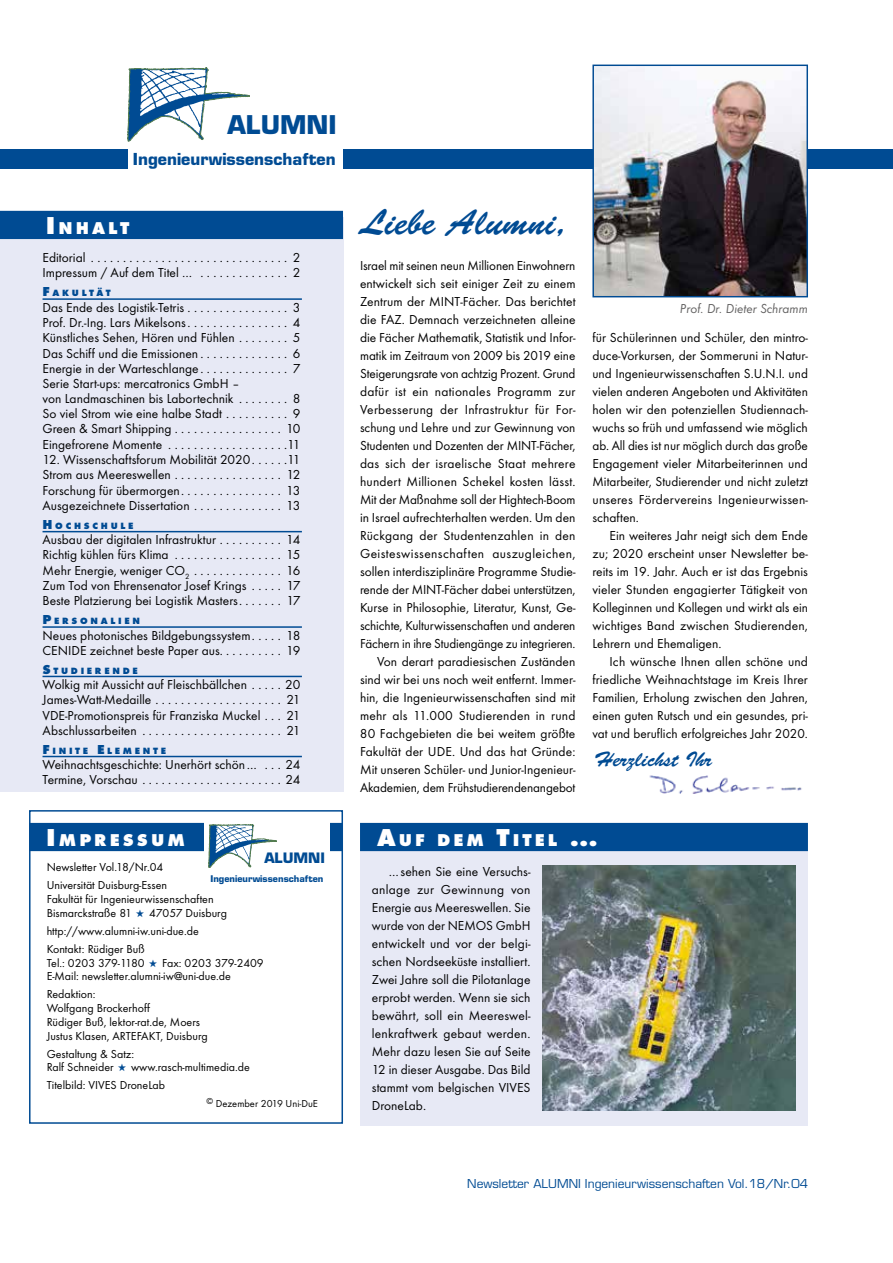
<style>
.page{position:relative;width:893px;height:1263px;background:#fff}
.page>*{position:absolute;margin:0;border:0;box-sizing:border-box;transform-origin:0 0}
.t1{font:36px "Brush Script Std";color:#004b93}
.t2{font:700 25.2px "Eurostile";color:#004b93}
.t3{font:21px "Brush Script Std";color:#004b93}
.t4{font:700 expanded 17.85px "Futura T";letter-spacing:.17em;color:#fff}
.t5{font:700 16.05px "Eurostile";color:#004b93}
.t6{font:700 13.95px "Eurostile";color:#004b93}
.t7{font:13.5px/18px "Futura T Boo";color:#000;text-align:justify}
.t8{font:13.5px "Futura T Boo Obl";color:#646363}
.t9{font:12px/13.8px "Futura T Boo";color:#000}
.t10{font:12px "Eurostile";color:#004b93}
.t11{font:10.5px "Futura T Boo";color:#000}
.t12{font:700 expanded 9.45px "Futura T";letter-spacing:.285em;color:#004b93}
.t13{font:700 9px "Eurostile";color:#004b93}
.s1{font-size:25.35px}
.s2{font-size:13.5px}
.s3{color:#004b93}
</style>
<div class="page">
<svg style="left:128px;top:67px;width:122px;height:74px"></svg>
<img style="left:649px;top:775px;width:153px;height:19px">
<div style="left:0;top:218px;width:343px;height:574px;background:#e7e9f5"></div>
<div style="left:360px;top:828px;width:448px;height:297px;background:#e7e9f5"></div>
<div style="left:0;top:211px;width:343px;height:28px;background:#004b93"></div>
<div style="left:360px;top:823px;width:448px;height:28px;background:#004b93"></div>
<hr style="left:43px;top:298px;width:259px;height:2px;background:#004b93">
<hr style="left:43px;top:531px;width:259px;height:1px;background:#004b93">
<hr style="left:43px;top:626px;width:259px;height:2px;background:#004b93">
<hr style="left:43px;top:676px;width:259px;height:1px;background:#004b93">
<hr style="left:43px;top:756px;width:259px;height:1px;background:#004b93">
<div style="left:29px;top:810px;width:314px;height:314px;background:#fff;border:2px solid #004b93"></div>
<div style="left:29px;top:823px;width:313px;height:28px;background:#004b93"></div>
<div style="left:205px;top:821px;width:125px;height:67px;background:#fff"></div>
<svg style="left:209px;top:824px;width:68px;height:44px"></svg>
<div style="left:343px;top:149px;width:550px;height:20px;background:#004b93"></div>
<div style="left:0;top:149px;width:128px;height:20px;background:#004b93"></div>
<img style="left:594px;top:67px;width:212px;height:228px">
<div style="left:592px;top:65px;width:216px;height:232px;border:1px solid #004b93"></div>
<img style="left:543px;top:866px;width:253px;height:245px">
<h2 class="t2" style="left:227px;top:109px;width:111px">ALUMNI</h2>
<p class="t5" style="left:133px;top:149px;width:204px">Ingenieurwissenschaften</p>
<h3 class="t4" style="left:46px;top:217px;width:85px"><span class="s1">I</span>NHALT</h3>
<p class="t7" style="left:43px;top:250px;width:259px;line-height:15.3px">Editorial . . . . . . . . . . . . . . . . . . . . . . . . . . . . . . . . 2<br>Impressum/AufdemTitel… . .............. 2</p>
<p class="t12" style="left:43px;top:287px;width:70px"><span class="s2">F</span> AKULTÄT</p>
<p class="t7" style="left:43px;top:298px;width:146px">Das Ende des Logistik-Tetris ................</p>
<p class="t7" style="left:43px;top:300px;width:259px;line-height:15.3px;text-align:left;text-indent:250px">3<br>Prof. Dr.-Ing. Lars Mikelsons . . . . . . . . . . . . . . . . 4<br>Künstliches Sehen, Hören und Fühlen . . . . . . . . . 5<br>Das Schiff und die Emissionen . . . . . . . . . . . . . . 6<br>Energie in der Warteschlange . . . . . . . . . . . . . . 7<br>Serie Start-ups: mercatronics GmbH –<br>von Landmaschinen bis Labortechnik . . . . . . . . . 8<br>So viel Strom wie eine halbe Stadt . . . . . . . . . . . 9<br>Green &amp; Smart Shipping . . . . . . . . . . . . . . . . . 10<br>Eingefrorene Momente . . . . . . . . . . . . . . . . . . . 11</p>
<p class="t7" style="left:43px;top:452px;width:260px;line-height:15.3px">12. Wissenschaftsforum Mobilität 2020 . . . . . 11<br>StromausMeereswellen . ................. 12<br>Forschung für übermorgen . . . . . . . . . . . . . . . . 13<br>Ausgezeichnete Dissertation . . . . . . . . . . . . . . . 13</p>
<p class="t12" style="left:43px;top:520px;width:92px"><span class="s2">H</span> OCHSCHULE</p>
<p class="t7" style="left:43px;top:532px;width:260px;line-height:15.3px">Ausbau der digitalen Infrastruktur . . . . . . . . . . . 14<br>Richtig kühlen fürs Klima . . . . . . . . . . . . . . . . . . 15<br>Mehr Energie, weniger CO<sub>2</sub> . . . . . . . . . . . . . . . 16<br>Zum Tod von Ehrensenator Josef Krings . . . . . . 17<br>Beste Platzierung bei Logistik Masters . . . . . . . 17</p>
<p class="t12" style="left:43px;top:615px;width:99px"><span class="s2">P</span>ERSONALI EN</p>
<p class="t7" style="left:43px;top:627px;width:259px;line-height:15.3px">Neues photonisches Bildgebungssystem . . . . . 18<br>CENIDE zeichnet beste Paper aus . . . . . . . . . . 19</p>
<p class="t12" style="left:43px;top:665px;width:97px"><span class="s2">S</span>TUDI ERENDE</p>
<p class="t7" style="left:43px;top:677px;width:259px;line-height:15.3px">Wolkig mit Aussicht auf Fleischbällchen . . . . . . 20<br>James-Watt-Medaille . .................... 21<br>VDE-Promotionspreis für Franziska Muckel . . . . 21<br>Abschlussarbeiten . . . . . . . . . . . . . . . . . . . . . . . 21</p>
<p class="t12" style="left:43px;top:745px;width:125px"><span class="s2">F</span> I NI TE <span class="s2">E</span> LEMENTE</p>
<p class="t7" style="left:43px;top:757px;width:259px;line-height:15.3px">Weihnachtsgeschichte: Unerhört schön… . . . . 24<br>Termine,Vorschau . ......................24</p>
<h3 class="t4" style="left:46px;top:829px;width:140px"><span class="s1">I</span>MPRESSUM</h3>
<p class="t9" style="left:47px;top:859px;width:122px;line-height:18px">Newsletter Vol.18/Nr.04<br>Universität Duisburg-Essen</p>
<p class="t9" style="left:47px;top:892px;width:182px">Fakultät für Ingenieurwissenschaften<br>Bismarckstraße 81 <span class="s3">★</span> 47057 Duisburg</p>
<p class="t9" style="left:47px;top:922px;width:154px;line-height:18px">http://www.alumni-iw.uni-due.de<br>Kontakt: Rüdiger Buß</p>
<p class="t9" style="left:47px;top:956px;width:219px">Tel.: 0203 379-1180 <span class="s3">★</span> Fax: 0203 379-2409<br>E-Mail: newsletter.alumni-iw@uni-due.de</p>
<p class="t9" style="left:47px;top:988px;width:163px">Redaktion:<br>Wolfgang Brockerhoff<br>Rüdiger Buß, lektor-rat.de, Moers<br>Justus Klasen, ARTEFAKT, Duisburg</p>
<p class="t9" style="left:47px;top:1047px;width:205px">Gestaltung &amp; Satz:<br>Ralf Schneider <span class="s3">★</span> www.rasch-multimedia.de</p>
<p class="t9" style="left:47px;top:1078px;width:120px">Titelbild: VIVES DroneLab</p>
<p class="t11" style="left:206px;top:1098px;width:113px"><sup>©</sup> Dezember 2019 Uni-DuE</p>
<p class="t6" style="left:264px;top:849px;width:62px">ALUMNI</p>
<p class="t13" style="left:210px;top:873px;width:114px">Ingenieurwissenschaften</p>
<h1 class="t1" style="left:360px;top:202px;width:208px">Liebe Alumni,</h1>
<p class="t7" style="left:360px;top:257px;width:217px;text-align:right">Israel mit seinen neun Millionen Einwohnern entwickelt sich seit einiger Zeit zu einem Zentrum der MINT-Fächer. Das berichtet die FAZ. Demnach verzeichneten alleine die Fächer Mathematik, Statistik und Infor&shy;matik im Zeitraum von 2009 bis 2019 eine Steigerungsrate von achtzig Prozent. Grund dafür ist ein nationales Programm zur Verbesserung der Infrastruktur für For&shy;schung und Lehre und zur Gewinnung von Studenten und Dozenten der MINT-Fächer, das sich der israelische Staat mehrere hundert Millionen Schekel kosten lässt.<br>Mit der Maßnahme soll der Hightech-Boom in Israel aufrechterhalten werden. Um den Rückgang der Studentenzahlen in den Geisteswissenschaften auszugleichen, sollen interdisziplinäre Programme Studie&shy;rende der MINT-Fächer dabei unterstützen, Kurse in Philosophie, Literatur, Kunst, Ge&shy;schichte, Kulturwissenschaften und anderen Fächern in ihre Studiengänge zu integrieren.<br>Von derart paradiesischen Zuständen sind wir bei uns noch weit entfernt. Immer&shy;hin, die Ingenieurwissenschaften sind mit mehr als 11.000 Studierenden in rund 80 Fachgebieten die bei weitem größte Fakultät der UDE. Und das hat Gründe:<br>Mit unseren Schüler- und Junior-Ingenieur-Akademien, dem Frühstudierendenangebot</p>
<p class="t8" style="left:680px;top:301px;width:130px">Prof. Dr. Dieter Schramm</p>
<p class="t7" style="left:592px;top:329px;width:217px">für Schülerinnen und Schüler, den mintro&shy;duce-Vorkursen, der Sommeruni in Natur&shy;und Ingenieurwissenschaften S.U.N.I. und vielen anderen Angeboten und Aktivitäten holen wir den potenziellen Studiennach&shy;wuchs so früh und umfassend wie möglich ab. All dies ist nur möglich durch das große Engagement vieler Mitarbeiterinnen und Mitarbeiter, Studierender und nicht zuletzt unseres Fördervereins Ingenieurwissen&shy;schaften.</p>
<p class="t7" style="left:592px;top:527px;width:217px;text-indent:17px">Ein weiteres Jahr neigt sich dem Ende zu; 2020 erscheint unser Newsletter be&shy;reits im 19. Jahr. Auch er ist das Ergebnis vieler Stunden engagierter Tätigkeit von Kolleginnen und Kollegen und wirkt als ein wichtiges Band zwischen Studierenden, Lehrern und Ehemaligen.</p>
<p class="t7" style="left:592px;top:653px;width:217px;text-indent:17px">Ich wünsche Ihnen allen schöne und friedliche Weihnachtstage im Kreis Ihrer Familien, Erholung zwischen den Jahren, einen guten Rutsch und ein gesundes, pri&shy;vat und beruflich erfolgreiches Jahr 2020.</p>
<h3 class="t3" style="left:594px;top:748px;width:120px">Herzlichst Ihr</h3>
<h3 class="t4" style="left:377px;top:829px;width:222px"><span class="s1">A</span>UF DEM <span class="s1">T</span>I TEL <span class="s1">…</span></h3>
<p class="t7" style="left:372px;top:863px;width:160px;text-align:left;text-indent:17px">…sehen Sie eine Versuchs&shy;anlage zur Gewinnung von<br>Energie aus Meereswellen. Sie wurde von der NEMOS GmbH entwickelt und vor der belgi&shy;schen Nordseeküste installiert.<br>Zwei Jahre soll die Pilotanlage erprobt werden. Wenn sie sich bewährt, soll ein Meereswel&shy;lenkraftwerk gebaut werden.<br>Mehr dazu lesen Sie auf Seite<br>12 in dieser Ausgabe. Das Bild stammt vom belgischen VIVES<br>DroneLab.</p>
<p class="t10" style="left:467px;top:1176px;width:342px">Newsletter ALUMNI Ingenieurwissenschaften Vol.18/Nr.04</p>
</div>
